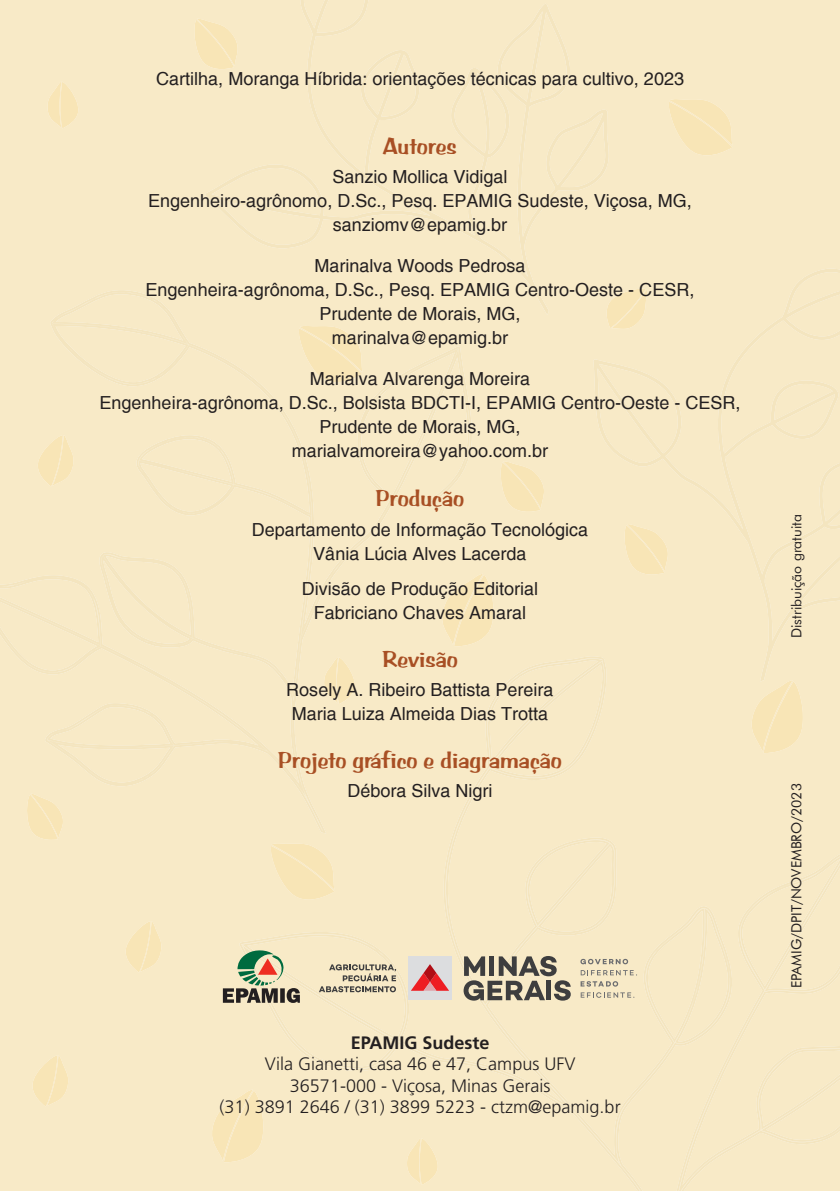
<style>
.page{position:relative;width:840px;height:1191px;background:#fff}
.page>*{position:absolute;margin:0;border:0;box-sizing:border-box;transform-origin:0 0}
.t1{font:24px "Arab Bru D";color:#a84f24}
.t2{font:18px/24px "Helvetica";color:#231f20;text-align:center}
.t3{font:300 18px/21.6px "Frutiger LT Std";color:#231f20;text-align:center}
.t4{font:700 18px "Frutiger LT Std";color:#231f20}
.t5{font:14px "Futura BT";color:#231f20}
</style>
<div class="page">
<div style="left:0;top:0;width:839px;height:1191px;background:#f8eac7"></div>
<div style="left:205px;top:0;width:403px;height:315px;background:#f8eac7"></div>
<div style="left:0;top:290px;width:471px;height:543px;background:#f8eac7"></div>
<div style="left:593px;top:269px;width:246px;height:387px;background:#f8eac7"></div>
<div style="left:239px;top:656px;width:600px;height:535px;background:#f8eac7"></div>
<svg style="left:442px;top:573px;width:51px;height:73px;background:#f8e6bb"></svg>
<svg style="left:324px;top:657px;width:31px;height:47px"></svg>
<svg style="left:299px;top:326px;width:63px;height:56px;background:#f8e6bb"></svg>
<svg style="left:500px;top:461px;width:43px;height:51px;background:#f8e6bb"></svg>
<svg style="left:27px;top:793px;width:36px;height:47px;background:#f8e6bc"></svg>
<svg style="left:38px;top:435px;width:35px;height:51px;background:#f8e6bc"></svg>
<svg style="left:606px;top:289px;width:40px;height:40px;background:#f8e6bb"></svg>
<svg style="left:751px;top:680px;width:51px;height:73px;background:#f8e6bb"></svg>
<svg style="left:407px;top:1137px;width:30px;height:48px"></svg>
<svg style="left:668px;top:99px;width:64px;height:56px;background:#f8e6bb"></svg>
<svg style="left:624px;top:524px;width:43px;height:50px;background:#f8e6bb"></svg>
<svg style="left:126px;top:921px;width:35px;height:51px;background:#f8e6bc"></svg>
<svg style="left:212px;top:1089px;width:51px;height:73px;background:#f8e6bb"></svg>
<svg style="left:47px;top:81px;width:31px;height:47px"></svg>
<svg style="left:271px;top:843px;width:63px;height:56px;background:#f8e6bb"></svg>
<svg style="left:194px;top:19px;width:43px;height:50px;background:#f8e6bb"></svg>
<svg style="left:32px;top:1055px;width:36px;height:51px;background:#f8e7bc"></svg>
<div style="left:408px;top:956px;width:43px;height:44px;background:#dcdddf"></div>
<svg style="left:411px;top:964px;width:38px;height:26px"></svg>
<svg style="left:463px;top:956px;width:107px;height:44px;background:#9e9785"></svg>
<svg style="left:580px;top:959px;width:47px;height:5px"></svg>
<svg style="left:580px;top:981px;width:37px;height:5px"></svg>
<svg style="left:580px;top:970px;width:56px;height:5px"></svg>
<svg style="left:580px;top:992px;width:54px;height:5px"></svg>
<svg style="left:319px;top:964px;width:77px;height:28px;background:#c3b9a0"></svg>
<svg style="left:223px;top:949px;width:77px;height:54px;background:#afac90"></svg>
<p class="t2" style="left:156px;top:67px;width:529px">Cartilha, Moranga Híbrida: orientações técnicas para cultivo, 2023</p>
<h1 class="t1" style="left:383px;top:132px;width:75px">Autores</h1>
<p class="t2" style="left:148px;top:166px;width:545px">Sanzio Mollica Vidigal<br>Engenheiro-agrônomo, D.Sc., Pesq. EPAMIG Sudeste, Viçosa, MG, sanziomv@epamig.br</p>
<p class="t2" style="left:145px;top:255px;width:550px">Marinalva Woods Pedrosa<br>Engenheira-agrônoma, D.Sc., Pesq. EPAMIG Centro-Oeste - CESR, Prudente de Morais, MG,<br>marinalva@epamig.br</p>
<p class="t2" style="left:99px;top:368px;width:642px">Marialva Alvarenga Moreira<br>Engenheira-agrônoma, D.Sc., Bolsista BDCTI-I, EPAMIG Centro-Oeste - CESR, Prudente de Morais, MG,<br>marialvamoreira@yahoo.com.br</p>
<h1 class="t1" style="left:375px;top:484px;width:90px">Produção</h1>
<p class="t2" style="left:251px;top:518px;width:338px">Departamento de Informação Tecnológica<br>Vânia Lúcia Alves Lacerda</p>
<p class="t2" style="left:301px;top:577px;width:238px">Divisão de Produção Editorial<br>Fabriciano Chaves Amaral</p>
<h1 class="t1" style="left:382px;top:645px;width:77px">Revisão</h1>
<p class="t2" style="left:286px;top:678px;width:269px">Rosely A. Ribeiro Battista Pereira<br>Maria Luiza Almeida Dias Trotta</p>
<h1 class="t1" style="left:278px;top:746px;width:285px">Projeto gráfico e diagramação</h1>
<p class="t2" style="left:347px;top:779px;width:147px">Débora Silva Nigri</p>
<p class="t4" style="left:350px;top:1031px;width:140px">EPAMIG Sudeste</p>
<p class="t3" style="left:219px;top:1053px;width:402px">Vila Gianetti, casa 46 e 47, Campus UFV<br>36571-000 - Viçosa, Minas Gerais<br>(31) 3891 2646 / (31) 3899 5223 - ctzm@epamig.br</p>
<p class="t5" style="left:787px;top:638px;width:125px;rotate:-90deg">Distribuição gratuita</p>
<p class="t5" style="left:787px;top:988px;width:207px;rotate:-90deg">EPAMIG/DPIT/NOVEMBRO/2023</p>
</div>
